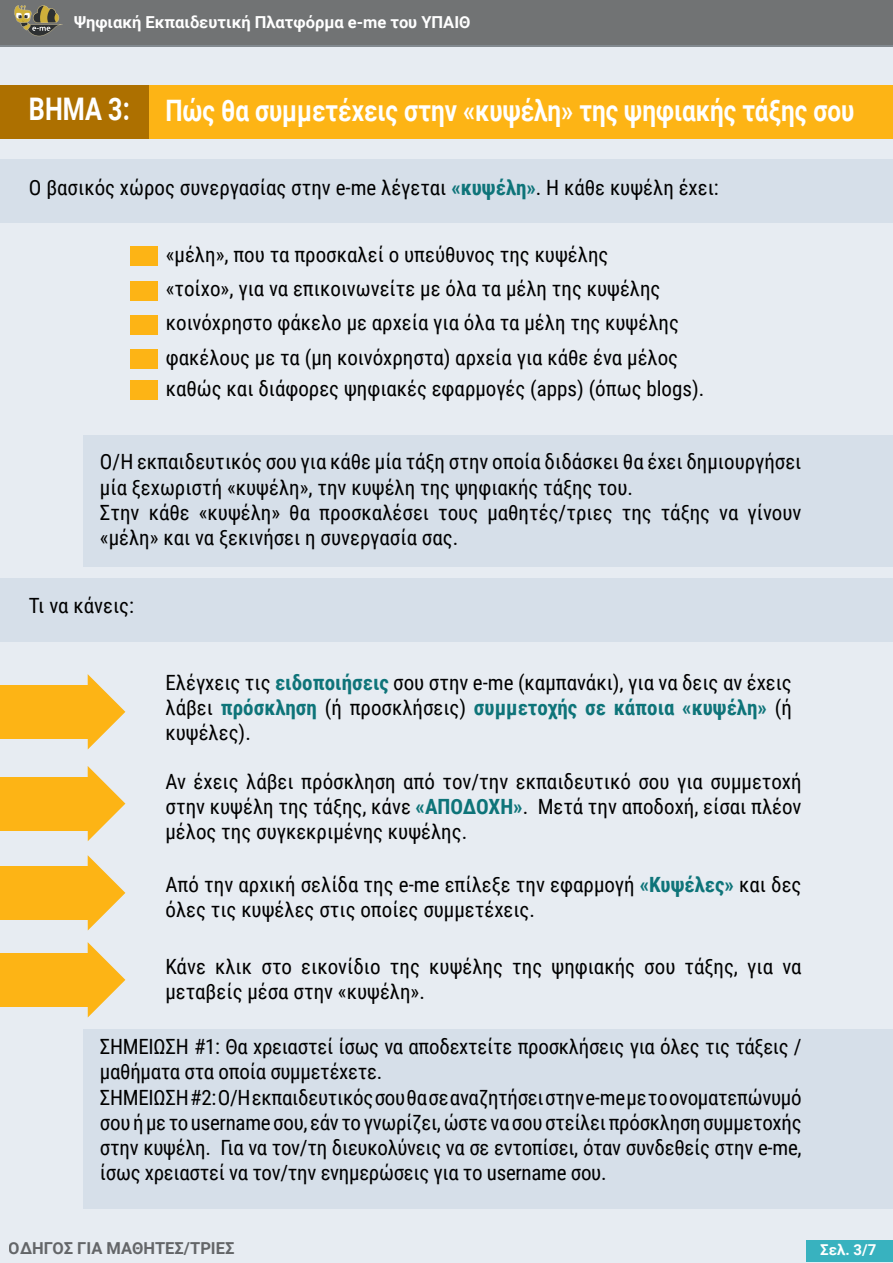
<style>
.page{position:relative;width:893px;height:1263px;background:#fff}
.page>*{position:absolute;margin:0;border:0;box-sizing:border-box;transform-origin:0 0}
.t1{font:700 29.55px "Roboto";color:#fff;scale:.82 1}
.t2{font:21px/25.2px "Roboto Condensed";color:#000}
.t3{font:700 16.5px "Roboto";color:#fff}
.t4{font:700 16.5px "Roboto";color:#000}
.t5{font:700 15px "Roboto";color:#fff}
.s1{font-size:31.05px}
.s2{font-weight:700;color:#0e7479}
</style>
<div class="page">
<div style="left:0;top:0;width:893px;height:47px;background:#717374"></div>
<svg style="left:14px;top:5px;width:49px;height:31px"></svg>
<div style="left:1px;top:46px;width:892px;height:1217px;background:#e7ecf2"></div>
<div style="left:1px;top:159px;width:892px;height:64px;background:#d6dfe9"></div>
<div style="left:1px;top:578px;width:892px;height:64px;background:#d6dfe9"></div>
<div style="left:83px;top:435px;width:810px;height:131px;background:#d6dfe9"></div>
<div style="left:83px;top:1029px;width:810px;height:180px;background:#d6dfe9"></div>
<div style="left:807px;top:1240px;width:86px;height:22px;background:#38b2bf"></div>
<div style="left:0;top:85px;width:893px;height:53px;background:#fdb415"></div>
<div style="left:0;top:85px;width:148px;height:53px;background:#ad7000"></div>
<div style="left:131px;top:246px;width:27px;height:20px;background:#fdb415"></div>
<div style="left:131px;top:281px;width:27px;height:19px;background:#fdb415"></div>
<div style="left:131px;top:315px;width:27px;height:19px;background:#fdb415"></div>
<div style="left:131px;top:349px;width:27px;height:20px;background:#fdb415"></div>
<div style="left:131px;top:380px;width:27px;height:20px;background:#fdb415"></div>
<div style="left:0;top:685px;width:90px;height:53px;background:#fdb415"></div>
<svg style="left:88px;top:674px;width:37px;height:75px"></svg>
<div style="left:0;top:777px;width:90px;height:53px;background:#fdb415"></div>
<svg style="left:88px;top:766px;width:37px;height:75px"></svg>
<div style="left:0;top:866px;width:90px;height:53px;background:#fdb415"></div>
<svg style="left:88px;top:855px;width:37px;height:75px"></svg>
<div style="left:0;top:953px;width:90px;height:53px;background:#fdb415"></div>
<svg style="left:88px;top:942px;width:37px;height:75px"></svg>
<p class="t3" style="left:74px;top:10px;width:398px">Ψηφιακή Εκπαιδευτική Πλατφόρμα e-me του ΥΠΑΙΘ</p>
<h1 class="t1" style="left:29px;top:89px;width:1008px"><span class="s1">ΒΗΜΑ 3:</span> Πώς θα συμμετέχεις στην «κυψέλη» της ψηφιακής τάξης σου</h1>
<p class="t2" style="left:29px;top:174px;width:691px">Ο βασικός χώρος συνεργασίας στην e-me λέγεται <span class="s2">«κυψέλη»</span>. Η κάθε κυψέλη έχει:</p>
<p class="t2" style="left:166px;top:241px;width:444px">«μέλη», που τα προσκαλεί ο υπεύθυνος της κυψέλης</p>
<p class="t2" style="left:166px;top:271px;width:515px;line-height:34.2px">«τοίχο», για να επικοινωνείτε με όλα τα μέλη της κυψέλης κοινόχρηστο φάκελο με αρχεία για όλα τα μέλη της κυψέλης φακέλους με τα (μη κοινόχρηστα) αρχεία για κάθε ένα μέλος</p>
<p class="t2" style="left:166px;top:375px;width:540px">καθώς και διάφορες ψηφιακές εφαρμογές (apps) (όπως blogs).</p>
<p class="t2" style="left:100px;top:448px;width:703px">Ο/Η εκπαιδευτικός σου για κάθε μία τάξη στην οποία διδάσκει θα έχει δημιουργήσει μία ξεχωριστή «κυψέλη», την κυψέλη της ψηφιακής τάξης του.<br>Στην κάθε «κυψέλη» θα προσκαλέσει τους μαθητές/τριες της τάξης να γίνουν «μέλη» και να ξεκινήσει η συνεργασία σας.</p>
<p class="t2" style="left:29px;top:593px;width:106px">Τι να κάνεις:</p>
<p class="t2" style="left:165px;top:669px;width:628px;text-align:justify">Ελέγχεις τις <span class="s2">ειδοποιήσεις</span> σου στην e-me (καμπανάκι), για να δεις αν έχεις λάβει <span class="s2">πρόσκληση</span> (ή προσκλήσεις) <span class="s2">συμμετοχής σε κάποια «κυψέλη»</span> (ή κυψέλες).</p>
<p class="t2" style="left:165px;top:768px;width:638px;text-align:justify">Αν έχεις λάβει πρόσκληση από τον/την εκπαιδευτικό σου για συμμετοχή στην κυψέλη της τάξης, κάνε <span class="s2">«ΑΠΟΔΟΧΗ»</span>. Μετά την αποδοχή, είσαι πλέον μέλος της συγκεκριμένης κυψέλης.</p>
<p class="t2" style="left:165px;top:871px;width:638px">Από την αρχική σελίδα της e-me επίλεξε την εφαρμογή <span class="s2">«Κυψέλες»</span> και δες όλες τις κυψέλες στις οποίες συμμετέχεις.</p>
<p class="t2" style="left:165px;top:953px;width:638px">Κάνε κλικ στο εικονίδιο της κυψέλης της ψηφιακής σου τάξης, για να μεταβείς μέσα στην «κυψέλη».</p>
<p class="t2" style="left:100px;top:1033px;width:703px">ΣΗΜΕΙΩΣΗ #1: Θα χρειαστεί ίσως να αποδεχτείτε προσκλήσεις για όλες τις τάξεις / μαθήματα στα οποία συμμετέχετε.<br>ΣΗΜΕΙΩΣΗ #2: Ο/Η εκπαιδευτικός σου θα σε αναζητήσει στην e-me με το ονοματεπώνυμό σου ή με τo username σου, εάν το γνωρίζει, ώστε να σου στείλει πρόσκληση συμμετοχής στην κυψέλη. Για να τον/τη διευκολύνεις να σε εντοπίσει, όταν συνδεθείς στην e-me, ίσως χρειαστεί να τον/την ενημερώσεις για το username σου.</p>
<p class="t4" style="left:9px;top:1236px;width:227px">ΟΔΗΓΟΣ ΓΙΑ ΜΑΘΗΤΕΣ/ΤΡΙΕΣ</p>
<p class="t5" style="left:820px;top:1239px;width:57px">Σελ. 3/7</p>
</div>
